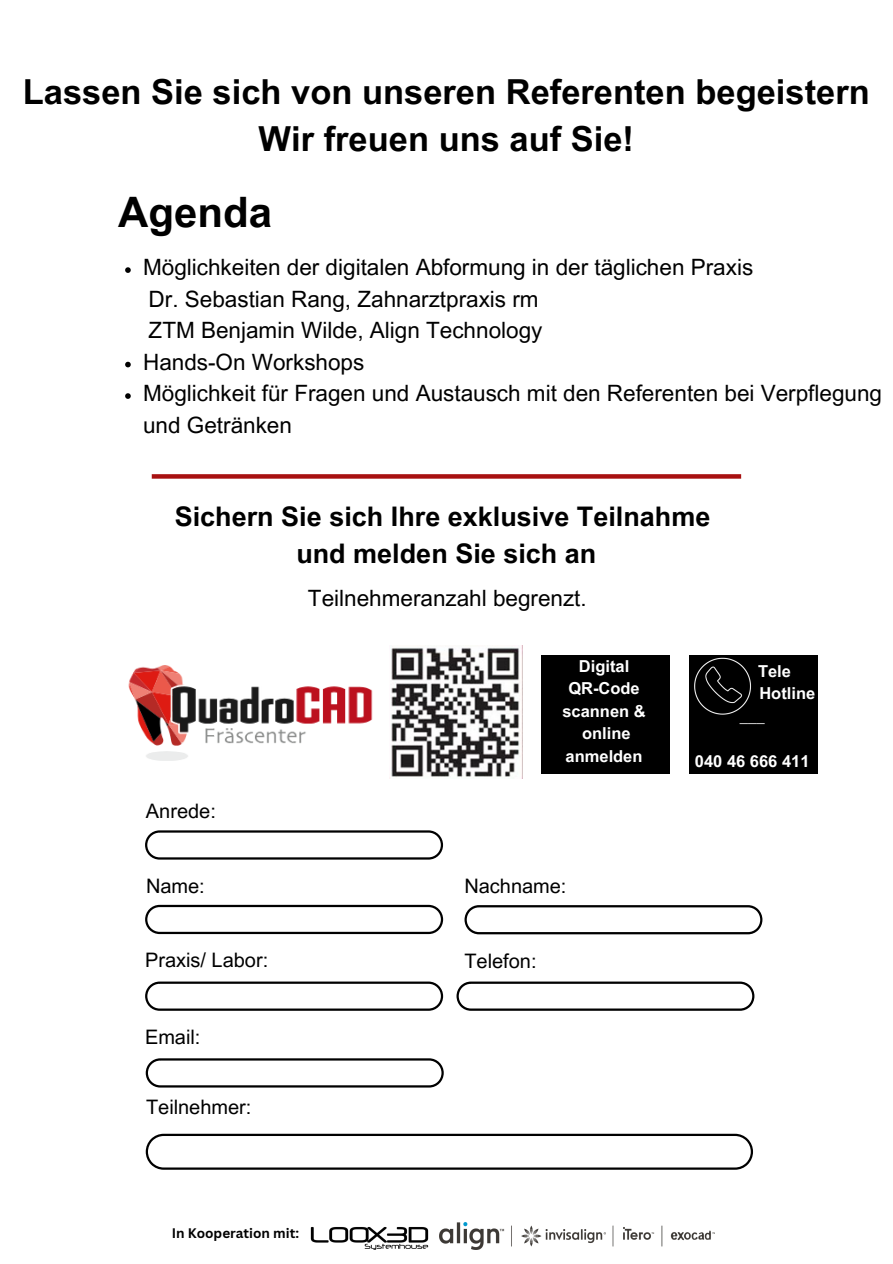
<style>
.page{position:relative;width:893px;height:1264px;background:#fff}
.page>*{position:absolute;margin:0;border:0;box-sizing:border-box;transform-origin:0 0}
.t1{font:700 42px "Arial MT Pro";color:#000}
.t2{font:700 34.5px "Arial MT Pro";color:#000}
.t3{font:700 27px "Arial MT Pro";color:#000}
.t4{font:22.5px/31.5px "Arial MT Pro";color:#000}
.t5{font:19.95px "Arial MT Pro";color:#000}
.t6{font:700 16.5px/22.5px "Arial MT Pro";color:#fff;text-align:center}
.t7{font:700 13.5px "Canva Sans";color:#000}
</style>
<div class="page">
<svg style="left:152px;top:474px;width:589px;height:4px;background:#ab1b1b"></svg>
<svg style="left:145px;top:904px;width:298px;height:30px"></svg>
<svg style="left:464px;top:905px;width:298px;height:29px"></svg>
<svg style="left:146px;top:1133px;width:607px;height:36px"></svg>
<svg style="left:145px;top:981px;width:298px;height:29px"></svg>
<svg style="left:456px;top:981px;width:298px;height:29px"></svg>
<svg style="left:146px;top:1058px;width:297px;height:29px"></svg>
<svg style="left:145px;top:830px;width:298px;height:29px"></svg>
<div style="left:541px;top:655px;width:128px;height:118px;background:#000"></div>
<div style="left:688px;top:655px;width:129px;height:118px;background:#000"></div>
<img style="left:694px;top:657px;width:57px;height:58px">
<img style="left:128px;top:665px;width:245px;height:96px">
<img style="left:310px;top:1227px;width:118px;height:23px">
<img style="left:439px;top:1222px;width:276px;height:27px">
<img style="left:391px;top:645px;width:131px;height:133px">
<svg style="left:125px;top:267px;width:6px;height:6px"></svg>
<svg style="left:125px;top:362px;width:6px;height:5px"></svg>
<svg style="left:125px;top:393px;width:6px;height:6px"></svg>
<p class="t2" style="left:23px;top:79px;width:848px">Lassen Sie sich von unseren Referenten begeistern</p>
<p class="t2" style="left:258px;top:126px;width:377px">Wir freuen uns auf Sie!</p>
<p class="t1" style="left:118px;top:196px;width:155px">Agenda</p>
<p class="t4" style="left:143px;top:254px;width:611px">Möglichkeiten der digitalen Abformung in der täglichen Praxis</p>
<p class="t4" style="left:149px;top:286px;width:391px">Dr. Sebastian Rang, Zahnarztpraxis rm</p>
<p class="t4" style="left:149px;top:317px;width:395px">ZTM Benjamin Wilde, Align Technology</p>
<p class="t4" style="left:143px;top:349px;width:223px">Hands-On Workshops</p>
<p class="t4" style="left:143px;top:380px;width:740px">Möglichkeit für Fragen und Austausch mit den Referenten bei Verpflegung und Getränken</p>
<p class="t3" style="left:175px;top:506px;width:537px">Sichern Sie sich Ihre exklusive Teilnahme</p>
<p class="t3" style="left:296px;top:543px;width:301px">und melden Sie sich an</p>
<p class="t4" style="left:308px;top:585px;width:280px">Teilnehmeranzahl begrenzt.</p>
<p class="t5" style="left:146px;top:803px;width:71px">Anrede:</p>
<p class="t6" style="left:579px;top:657px;width:52px">Digital</p>
<p class="t6" style="left:568px;top:679px;width:73px">QR-Code</p>
<p class="t6" style="left:562px;top:702px;width:85px">scannen &amp; online anmelden</p>
<p class="t5" style="left:146px;top:878px;width:60px">Name:</p>
<p class="t5" style="left:464px;top:878px;width:104px">Nachname:</p>
<p class="t5" style="left:145px;top:952px;width:125px">Praxis/ Labor:</p>
<p class="t5" style="left:145px;top:1029px;width:57px">Email:</p>
<p class="t5" style="left:146px;top:1099px;width:107px">Teilnehmer:</p>
<p class="t7" style="left:172px;top:1223px;width:129px">In Kooperation mit:</p>
<p class="t5" style="left:464px;top:953px;width:74px">Telefon:</p>
<p class="t6" style="left:758px;top:661px;width:34px">Tele</p>
<p class="t6" style="left:759px;top:684px;width:57px">Hotline</p>
<p class="t6" style="left:739px;top:706px;width:26px">___</p>
<p class="t6" style="left:695px;top:751px;width:116px">040 46 666 411</p>
</div>
